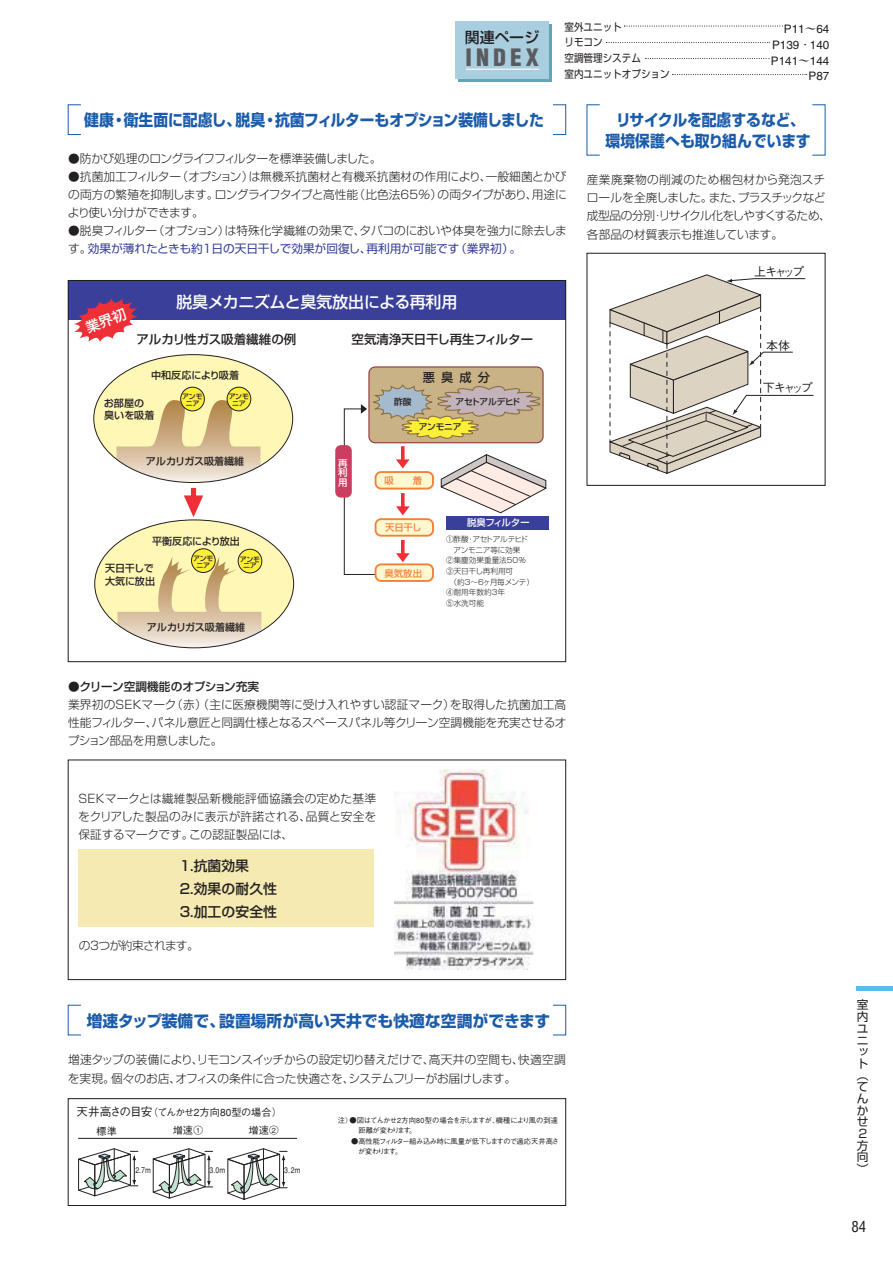
<style>
.page{position:relative;width:893px;height:1263px;background:#fff}
.page>*{position:absolute;margin:0;border:0;box-sizing:border-box;transform-origin:0 0}
.t1{font:900 condensed 23.4px "Helvetica";letter-spacing:.175em;color:#5a5b5f}
.t2{font:15.9px/21.3px "Shin Go Bold 90 pv RKSJ H";color:#1a5baa;text-align:center;scale:.93 1}
.t3{font:15.9px "Shin Go Bold 90 pv RKSJ H";color:#1a5baa}
.t4{font:15.9px "Shin Go Medium 90 pv RKSJ H";letter-spacing:-.02em;color:#fff}
.t5{font:14.85px "Shin Go Medium 90 pv RKSJ H";color:#201d1f}
.t6{font:condensed 14.85px "Helvetica";color:#201d1f}
.t7{font:13.8px/23.1px "Shin Go Medium 90 pv RKSJ H";color:#242021}
.t8{font:12.45px "Shin Go Medium 90 pv RKSJ H";color:#242021}
.t9{font:12.15px "Shin Go Medium 90 pv RKSJ H";color:#242021}
.t10{font:12px "Gothic BBB Medium 90 pv RKSJ H";letter-spacing:-.225em;color:#242021}
.t11{font:11.7px/18px "Shin Go Light 90 pv RKSJ H";letter-spacing:-.015em;color:#242021;text-align:justify}
.t12{font:11.7px "Shin Go regular 90 pv RKSJ H";color:#3a409a}
.t13{font:11.7px/15.9px "Helvetica";color:#201d1f;text-align:right}
.t14{font:11.7px "Shin Go Medium 90 pv RKSJ H";color:#242021}
.t15{font:11.7px/11.7px "Shin Go regular 90 pv RKSJ H";color:#201d1f}
.t16{font:11.7px "Shin Go Light 90 pv RKSJ H";letter-spacing:-.045em;color:#242021}
.t17{font:10.65px/15.9px "Shin Go regular 90 pv RKSJ H";color:#201d1f;scale:.9 1}
.t18{font:10.2px/19.4px "Gothic BBB Medium 90 pv RKSJ H";color:#231f20}
.t19{font:10.05px/12.3px "Shin Go Medium 90 pv RKSJ H";color:#242021}
.t20{font:10.05px/12.3px "Shin Go Medium 90 pv RKSJ H";letter-spacing:-.02em;color:#242021}
.t21{font:9.45px "Shin Go Medium 90 pv RKSJ H";letter-spacing:-.01em;color:#f58136}
.t22{font:9.45px/9.4px "Shin Go Medium 90 pv RKSJ H";letter-spacing:-.03em;color:#fff;text-align:justify}
.t23{font:8.7px "Shin Go Medium 90 pv RKSJ H";letter-spacing:-.03em;color:#242021}
.t24{font:8.1px "Gothic BBB Medium 90 pv RKSJ H";color:#231f20;scale:.86 1}
.t25{font:7.65px "Shin Go Light 90 pv RKSJ H";color:#242021}
.t26{font:7.65px "Shin Go Light 90 pv RKSJ H";letter-spacing:-.04em;color:#242021}
.t27{font:7.65px "Shin Go Light 90 pv RKSJ H";letter-spacing:-.02em;color:#242021}
.t28{font:7.35px/10.2px "Gothic BBB Medium 90 pv RKSJ H";letter-spacing:-.06em;color:#231f20}
.t29{font:6.9px/6.9px "Shin Go Medium 90 pv RKSJ H";letter-spacing:-.03em;color:#242021;text-align:center}
.s1{font-family:"Ryumin Medium 90 pv RKSJ H"}
.s2{font-family:"Shin Go Light 90 pv RKSJ H";color:#242021}
.s3{font-size:11.7px}
.s4{font-size:7.35px}
</style>
<div class="page">
<div style="left:856px;top:986px;width:36px;height:5px;background:#5abbe8"></div>
<div style="left:458px;top:24px;width:94px;height:57px;background:#60a6b9"></div>
<svg style="left:606px;top:42px;width:164px;height:1px"></svg>
<svg style="left:645px;top:58px;width:124px;height:1px"></svg>
<div style="left:455px;top:21px;width:94px;height:58px;background:#a8cedf"></div>
<hr style="left:466px;top:69px;width:73px;height:1px;background:#fff">
<svg style="left:672px;top:74px;width:135px;height:1px"></svg>
<svg style="left:624px;top:26px;width:159px;height:1px"></svg>
<div style="left:68px;top:280px;width:498px;height:40px;background:#3a409a"></div>
<div style="left:369px;top:367px;width:174px;height:76px;background:#c9b286;border-radius:6px"></div>
<div style="left:368px;top:366px;width:176px;height:77px;border:1px solid #8a3138;border-radius:6px"></div>
<div style="left:335px;top:445px;width:17px;height:53px;background:#ca3e61;border-radius:6px"></div>
<div style="left:446px;top:516px;width:103px;height:13px;background:#3a409a"></div>
<div style="left:94px;top:355px;width:199px;height:127px;background:#fef7b6;border-radius:50%"></div>
<svg style="left:117px;top:400px;width:143px;height:82px"></svg>
<div style="left:181px;top:387px;width:23px;height:24px;background:#fcef3a;border-radius:50%"></div>
<div style="left:180px;top:387px;width:25px;height:24px;border:1px solid #242021;border-radius:50%"></div>
<div style="left:227px;top:387px;width:24px;height:24px;background:#fcef3a;border-radius:50%"></div>
<div style="left:227px;top:387px;width:24px;height:24px;border:1px solid #242021;border-radius:50%"></div>
<div style="left:95px;top:520px;width:199px;height:128px;background:#fef7b6;border-radius:50%"></div>
<svg style="left:117px;top:557px;width:144px;height:90px"></svg>
<div style="left:192px;top:549px;width:23px;height:23px;background:#fcef3a;border-radius:50%"></div>
<div style="left:191px;top:548px;width:24px;height:25px;border:1px solid #242021;border-radius:50%"></div>
<div style="left:238px;top:549px;width:24px;height:24px;background:#fcef3a;border-radius:50%"></div>
<div style="left:238px;top:549px;width:24px;height:24px;border:1px solid #242021;border-radius:50%"></div>
<svg style="left:184px;top:488px;width:19px;height:29px"></svg>
<div style="left:376px;top:564px;width:57px;height:17px;background:#fef8d1;border-radius:6px"></div>
<div style="left:375px;top:563px;width:59px;height:19px;border:2px solid #f58136;border-radius:6px"></div>
<svg style="left:343px;top:383px;width:203px;height:192px"></svg>
<div style="left:68px;top:760px;width:498px;height:220px;border:1px solid #1b1d1c"></div>
<div style="left:79px;top:850px;width:295px;height:77px;background:#f4eab2"></div>
<img style="left:395px;top:770px;width:139px;height:199px">
<div style="left:553px;top:105px;width:13px;height:30px;border:1px solid #1a5baa"></div>
<div style="left:553px;top:1005px;width:13px;height:30px;border:1px solid #1a5baa"></div>
<div style="left:68px;top:1098px;width:498px;height:108px;border:1px solid #1b1d1c"></div>
<hr style="left:78px;top:1138px;width:219px;height:1px;background:#231f20">
<svg style="left:78px;top:1148px;width:60px;height:49px"></svg>
<svg style="left:152px;top:1148px;width:61px;height:51px"></svg>
<svg style="left:227px;top:1148px;width:60px;height:52px"></svg>
<div style="left:587px;top:253px;width:238px;height:233px;border:1px solid #1b1d1c"></div>
<svg style="left:609px;top:274px;width:205px;height:200px"></svg>
<svg style="left:74px;top:299px;width:64px;height:43px"></svg>
<p class="t5" style="left:465px;top:32px;width:76px">関連ページ</p>
<h1 class="t1" style="left:465px;top:48px;width:75px">INDEX</h1>
<p class="t17" style="left:564px;top:20px;width:118px">室外ユニット<br>リモコン<br>空調管理システム<br>室内ユニットオプション</p>
<p class="t13" style="left:771px;top:22px;width:60px">P11<span class="s1">～</span>64<br>P139<span class="s1">・</span>140<br>P141<span class="s1">～</span>144<br>P87</p>
<h2 class="t2" style="left:84px;top:112px;width:496px">健康・衛生面に配慮し、脱臭・抗菌フィルターもオプション装備しました</h2>
<p class="t11" style="left:68px;top:151px;width:315px">●防かび処理のロングライフフィルターを標準装備しました。</p>
<p class="t11" style="left:68px;top:169px;width:500px">●抗菌加工フィルター（オプション）は無機系抗菌材と有機系抗菌材の作用により、一般細菌とかびの両方の繁殖を抑制します。ロングライフタイプと高性能（比色法65％）の両タイプがあり、用途により使い分けができます。</p>
<p class="t11" style="left:68px;top:223px;width:500px">●脱臭フィルター（オプション）は特殊化学繊維の効果で、タバコのにおいや体臭を強力に除去しま</p>
<p class="t12" style="left:68px;top:244px;width:454px"><span class="s2">す。</span>効果が薄れたときも約1日の天日干しで効果が回復し、再利用が可能です（業界初）。</p>
<h2 class="t4" style="left:176px;top:296px;width:283px">脱臭メカニズムと臭気放出による再利用</h2>
<p class="t8" style="left:136px;top:334px;width:162px">アルカリ性ガス吸着繊維の例</p>
<p class="t8" style="left:351px;top:334px;width:183px">空気清浄天日干し再生フィルター</p>
<p class="t19" style="left:151px;top:371px;width:89px">中和反応により吸着</p>
<p class="t9" style="left:423px;top:373px;width:69px">悪臭成分</p>
<p class="t19" style="left:104px;top:398px;width:52px">お部屋の臭いを吸着</p>
<p class="t29" style="left:182px;top:394px;width:22px">アンモニア</p>
<p class="t29" style="left:229px;top:394px;width:22px">アンモニア</p>
<p class="t23" style="left:394px;top:399px;width:19px">酢酸</p>
<p class="t23" style="left:456px;top:399px;width:66px">アセトアルデヒド</p>
<p class="t23" style="left:419px;top:424px;width:44px">アンモニア</p>
<p class="t19" style="left:146px;top:457px;width:100px">アルカリガス吸着繊維</p>
<p class="t22" style="left:338px;top:460px;width:11px">再利用</p>
<p class="t21" style="left:384px;top:477px;width:39px">吸　　着</p>
<p class="t21" style="left:385px;top:524px;width:38px">天日干し</p>
<p class="t22" style="left:467px;top:519px;width:64px">脱臭フィルター</p>
<p class="t19" style="left:152px;top:536px;width:89px">平衡反応により放出</p>
<p class="t20" style="left:105px;top:564px;width:51px">天日干しで大気に放出</p>
<p class="t29" style="left:193px;top:556px;width:22px">アンモニア</p>
<p class="t29" style="left:240px;top:556px;width:22px">アンモニア</p>
<p class="t21" style="left:384px;top:569px;width:39px">臭気放出</p>
<p class="t26" style="left:446px;top:536px;width:83px">①酢酸・アセトアルテヒド</p>
<p class="t27" style="left:446px;top:547px;width:76px">　アンモニア等に効果</p>
<p class="t25" style="left:446px;top:558px;width:81px">②集塵効果重量法50％</p>
<p class="t25" style="left:446px;top:568px;width:69px">③天日干し再利用可</p>
<p class="t26" style="left:449px;top:579px;width:86px">（約3～6ヶ月毎メンテ）</p>
<p class="t25" style="left:446px;top:590px;width:60px">④耐用年数約3年</p>
<p class="t25" style="left:446px;top:600px;width:40px">⑤水洗可能</p>
<p class="t19" style="left:147px;top:622px;width:100px">アルカリガス吸着繊維</p>
<p class="t14" style="left:68px;top:682px;width:192px">●クリーン空調機能のオプション充実</p>
<p class="t11" style="left:68px;top:697px;width:500px">業界初のSEKマーク（赤）（主に医療機関等に受け入れやすい認証マーク）を取得した抗菌加工高性能フィルター、パネル意匠と同調仕様となるスペースパネル等クリーン空調機能を充実させるオプション部品を用意しました。</p>
<p class="t11" style="left:78px;top:791px;width:299px">SEKマークとは繊維製品新機能評価協議会の定めた基準をクリアした製品のみに表示が許諾される、品質と安全を保証するマークです。この認証製品には、</p>
<p class="t7" style="left:180px;top:856px;width:99px">1.抗菌効果<br>2.効果の耐久性<br>3.加工の安全性</p>
<p class="t16" style="left:79px;top:941px;width:122px">の3つが約束されます。</p>
<h2 class="t2" style="left:606px;top:112px;width:222px">リサイクルを配慮するなど、環境保護へも取り組んでいます</h2>
<p class="t11" style="left:587px;top:172px;width:245px;text-align:left">産業廃棄物の削減のため梱包材から発泡スチロールを全廃しました。また、プラスチックなど成型品の分別･リサイクル化をしやすくするため、各部品の材質表示も推進しています。</p>
<p class="t10" style="left:754px;top:267px;width:51px">上キャップ</p>
<p class="t10" style="left:766px;top:341px;width:25px">本体</p>
<p class="t10" style="left:763px;top:383px;width:51px">下キャップ</p>
<h2 class="t3" style="left:87px;top:1014px;width:465px">増速タップ装備で、設置場所が高い天井でも快適な空調ができます</h2>
<p class="t11" style="left:68px;top:1053px;width:499px">増速タップの装備により、リモコンスイッチからの設定切り替えだけで、高天井の空間も、快適空調を実現。個々のお店、オフィスの条件に合った快適さを、システムフリーがお届けします。</p>
<p class="t18" style="left:97px;top:1104px;width:187px;text-indent:-20px"><span class="s3">天井高さの目安</span>（てんかせ2方向80型の場合）標準</p>
<p class="t18" style="left:173px;top:1122px;width:32px">増速○<span class="s4">1</span></p>
<p class="t18" style="left:248px;top:1122px;width:32px">増速○<span class="s4">2</span></p>
<p class="t28" style="left:351px;top:1116px;width:209px;text-indent:-13px">注）●図はてんかせ2方向80型の場合を示しますが、機種により風の到達　距離が変わります。</p>
<p class="t28" style="left:351px;top:1137px;width:210px">●高性能フィルター組み込み時に風量が低下しますので適応天井高さ　が変わります。</p>
<p class="t24" style="left:135px;top:1167px;width:20px">2.7m</p>
<p class="t24" style="left:210px;top:1167px;width:20px">3.0m</p>
<p class="t24" style="left:284px;top:1167px;width:20px">3.2m</p>
<p class="t15" style="left:857px;top:1001px;width:13px">室内ユニット（てんかせ<br>2方向）</p>
<p class="t6" style="left:851px;top:1221px;width:16px">84</p>
</div>
